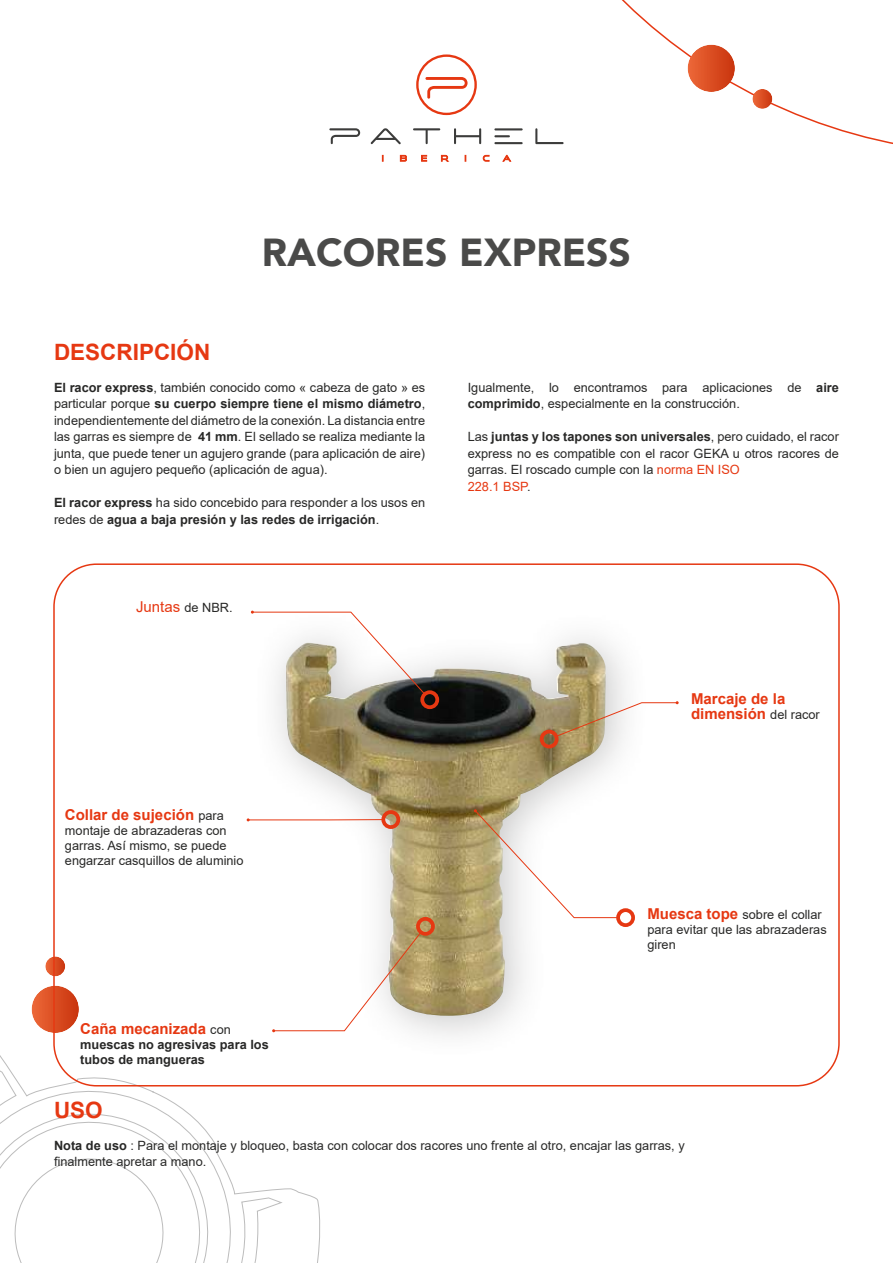
<style>
.page{position:relative;width:893px;height:1263px;background:#fff}
.page>*{position:absolute;margin:0;border:0;box-sizing:border-box;transform-origin:0 0}
.t1{font:900 39px "Avenir";color:#4a4a49}
.t2{font:700 22.5px "Arial";color:#e63812}
.t3{font:700 15px/15px "Arial";color:#e63812}
.t4{font:15px "Arial";color:#e63812}
.t5{font:12.75px/16.5px "Arial";color:#282827}
.t6{font:700 12.75px/16.5px "Arial";color:#282827}
.s1{font-weight:700}
.s2{font-weight:400}
.s3{font-size:12.75px;color:#282827}
.s4{font-weight:400;font-size:12.75px;color:#282827}
.s5{color:#e63812}
.s6{font-weight:700;font-size:15px;color:#e63812}
</style>
<div class="page">
<svg style="left:494px;top:135px;width:16px;height:2px"></svg>
<hr style="left:494px;top:128px;width:29px;height:2px;background:#3c3c3b">
<hr style="left:494px;top:142px;width:29px;height:2px;background:#3c3c3b">
<svg style="left:413px;top:128px;width:27px;height:16px"></svg>
<svg style="left:454px;top:128px;width:27px;height:16px"></svg>
<svg style="left:535px;top:128px;width:29px;height:16px"></svg>
<svg style="left:329px;top:128px;width:31px;height:16px"></svg>
<svg style="left:371px;top:128px;width:30px;height:16px"></svg>
<svg style="left:416px;top:54px;width:61px;height:61px"></svg>
<svg style="left:400px;top:155px;width:7px;height:6px"></svg>
<svg style="left:421px;top:155px;width:6px;height:6px"></svg>
<svg style="left:441px;top:155px;width:8px;height:6px"></svg>
<svg style="left:483px;top:155px;width:6px;height:6px"></svg>
<svg style="left:503px;top:155px;width:8px;height:6px"></svg>
<svg style="left:621px;top:0;width:272px;height:144px"></svg>
<div style="left:688px;top:45px;width:47px;height:47px;background:linear-gradient(to right,#ec6737,#c9350e);border-radius:50%"></div>
<svg style="left:752px;top:89px;width:20px;height:20px"></svg>
<svg style="left:45px;top:956px;width:20px;height:20px"></svg>
<svg style="left:32px;top:986px;width:47px;height:47px;background:#db4e24"></svg>
<svg style="left:0;top:1050px;width:327px;height:213px"></svg>
<div style="left:252px;top:610px;width:397px;height:449px;background:#7c7b7b;opacity:.42"></div>
<img style="left:286px;top:643px;width:320px;height:373px">
<div style="left:540px;top:730px;width:19px;height:18px;border:4px solid #e63812;border-radius:50%"></div>
<svg style="left:555px;top:701px;width:124px;height:36px"></svg>
<div style="left:420px;top:690px;width:19px;height:19px;border:4px solid #e63812;border-radius:50%"></div>
<svg style="left:251px;top:611px;width:175px;height:84px"></svg>
<div style="left:616px;top:908px;width:19px;height:19px;border:4px solid #e63812;border-radius:50%"></div>
<svg style="left:474px;top:809px;width:145px;height:109px"></svg>
<div style="left:381px;top:810px;width:19px;height:19px;border:4px solid #e63812;border-radius:50%"></div>
<svg style="left:247px;top:818px;width:137px;height:3px"></svg>
<div style="left:416px;top:917px;width:19px;height:19px;border:4px solid #e63812;border-radius:50%"></div>
<svg style="left:272px;top:931px;width:150px;height:101px"></svg>
<h2 class="t2" style="left:54px;top:344px;width:158px">DESCRIPCIÓN</h2>
<h1 class="t1" style="left:262px;top:230px;width:371px">RACORES EXPRESS</h1>
<p class="t5" style="left:54px;top:380px;width:373px;text-align:justify"><span class="s1">El racor express</span>, también conocido como « cabeza de gato » es particular porque <span class="s1">su cuerpo siempre tiene el mismo diámetro</span>, independientemente del diámetro de la conexión. La distancia entre las garras es siempre de <span class="s1">41 mm</span>. El sellado se realiza mediante la junta, que puede tener un agujero grande (para aplicación de aire) o bien un agujero pequeño (aplicación de agua).</p>
<p class="t6" style="left:54px;top:496px;width:373px">El racor express <span class="s2">ha sido concebido para responder a los usos en redes de</span> agua a baja presión y las redes de irrigación<span class="s2">.</span></p>
<p class="t4" style="left:136px;top:601px;width:98px">Juntas <span class="s3">de NBR.</span></p>
<p class="t3" style="left:65px;top:809px;width:160px">Collar de sujeción <span class="s4">para</span></p>
<p class="t5" style="left:65px;top:825px;width:180px;line-height:15px">montaje de abrazaderas con garras. Así mismo, se puede engarzar casquillos de aluminio</p>
<p class="t3" style="left:80px;top:1022px;width:152px">Caña mecanizada <span class="s4">con</span></p>
<p class="t6" style="left:80px;top:1038px;width:190px;line-height:15px">muescas no agresivas para los tubos de mangueras</p>
<p class="t5" style="left:468px;top:380px;width:373px">Igualmente, lo encontramos para aplicaciones de <span class="s1">aire comprimido</span>, especialmente en la construcción.</p>
<p class="t5" style="left:468px;top:430px;width:373px">Las <span class="s1">juntas y los tapones son universales</span>, pero cuidado, el racor express no es compatible con el racor GEKA u otros racores de garras. El roscado cumple con la <span class="s5">norma EN ISO<br>228.1 BSP</span>.</p>
<p class="t3" style="left:691px;top:692px;width:130px">Marcaje de la dimensión <span class="s4">del racor</span></p>
<p class="t5" style="left:647px;top:908px;width:181px;line-height:15px"><span class="s6">Muesca tope</span> sobre el collar para evitar que las abrazaderas giren</p>
<h2 class="t2" style="left:54px;top:1102px;width:50px">USO</h2>
<p class="t5" style="left:54px;top:1138px;width:632px"><span class="s1">Nota de uso</span> : Para el montaje y bloqueo, basta con colocar dos racores uno frente al otro, encajar las garras, y finalmente apretar a mano.</p>
</div>
